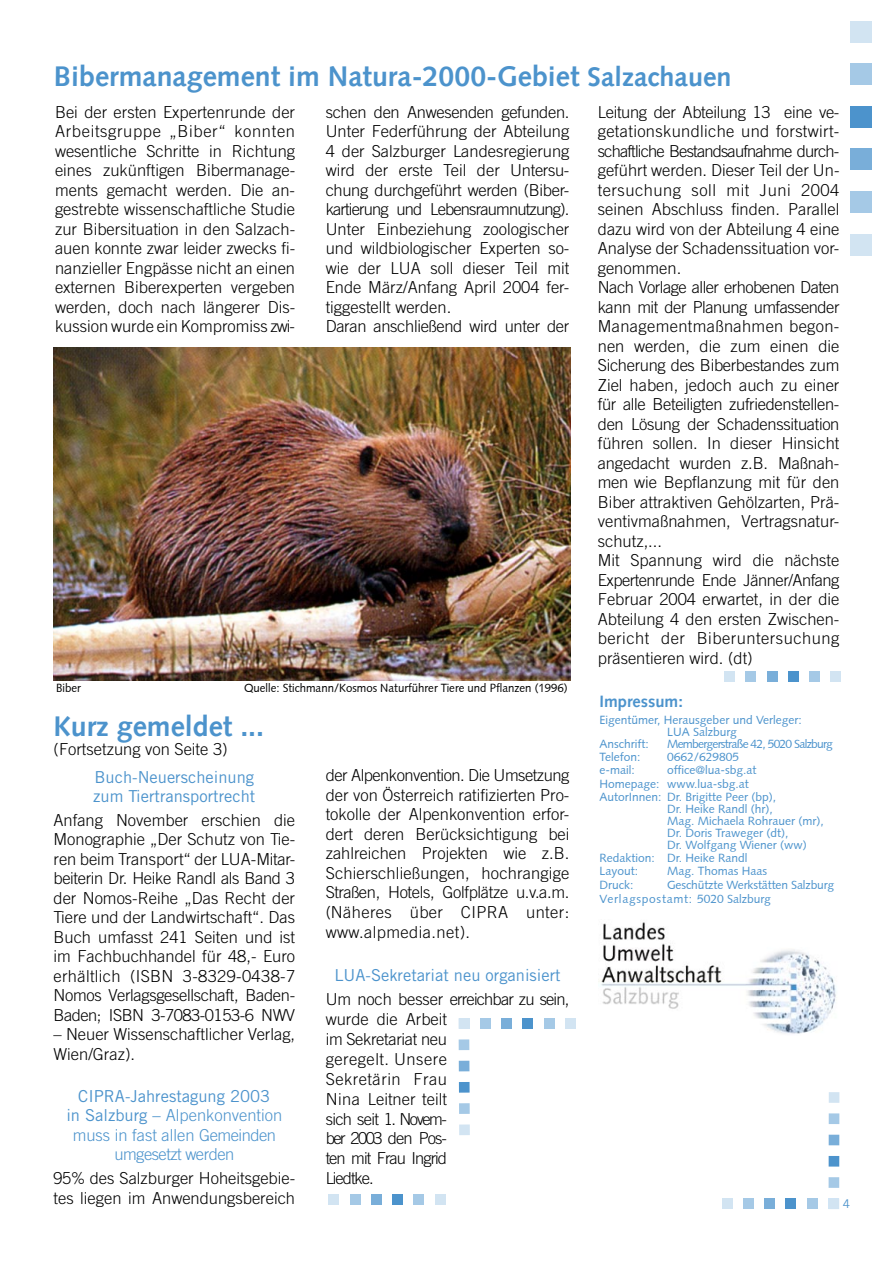
<style>
.page{position:relative;width:893px;height:1263px;background:#fff}
.page>*{position:absolute;margin:0;border:0;box-sizing:border-box;transform-origin:0 0}
.t1{font:700 28.5px "Syntax";color:#4c93cc}
.t2{font:300 16.5px/19.5px "Trade Gothic";color:#000}
.t3{font:300 16.5px/20px "Trade Gothic";letter-spacing:-.02em;color:#000}
.t4{font:300 16.5px/19.5px "Trade Gothic";color:#4c93cc;text-align:center}
.t5{font:16.5px/19.5px "Trade Gothic";color:#4c93cc}
.t6{font:700 16.5px "Syntax";color:#4c93cc}
.t7{font:12px/13.4px "Syntax";color:#4c93cc}
.t8{font:12px "Syntax";color:#000;scale:.95 1}
.t9{font:12px "Syntax";letter-spacing:-.06em;color:#4c93cc}
.t10{font:12px "Trade Gothic";color:#4c93cc}
.s1{font-size:27px}
.s2{font-weight:400}
</style>
<div class="page">
<div style="left:850px;top:21px;width:22px;height:22px;background:#d2e4f2"></div>
<div style="left:850px;top:64px;width:22px;height:21px;background:#a5c9e6"></div>
<div style="left:850px;top:106px;width:22px;height:22px;background:#4c93cc"></div>
<div style="left:850px;top:149px;width:22px;height:21px;background:#79aed9"></div>
<div style="left:850px;top:191px;width:22px;height:22px;background:#a5c9e6"></div>
<div style="left:850px;top:234px;width:22px;height:21px;background:#d2e4f2"></div>
<div style="left:830px;top:671px;width:11px;height:11px;background:#d2e4f2"></div>
<div style="left:809px;top:671px;width:11px;height:11px;background:#a5c9e6"></div>
<div style="left:788px;top:671px;width:11px;height:11px;background:#4c93cc"></div>
<div style="left:767px;top:671px;width:10px;height:11px;background:#79aed9"></div>
<div style="left:745px;top:671px;width:11px;height:11px;background:#a5c9e6"></div>
<div style="left:724px;top:671px;width:11px;height:11px;background:#d2e4f2"></div>
<div style="left:807px;top:1198px;width:10px;height:11px;background:#a5c9e6"></div>
<div style="left:786px;top:1198px;width:10px;height:11px;background:#4c93cc"></div>
<div style="left:764px;top:1198px;width:11px;height:11px;background:#79aed9"></div>
<div style="left:743px;top:1198px;width:11px;height:11px;background:#a5c9e6"></div>
<div style="left:722px;top:1198px;width:10px;height:11px;background:#d2e4f2"></div>
<div style="left:828px;top:1198px;width:11px;height:11px;background:#d2e4f2"></div>
<div style="left:829px;top:1177px;width:10px;height:11px;background:#a5c9e6"></div>
<div style="left:829px;top:1156px;width:10px;height:10px;background:#4c93cc"></div>
<div style="left:829px;top:1135px;width:10px;height:10px;background:#79aed9"></div>
<div style="left:829px;top:1113px;width:10px;height:11px;background:#a5c9e6"></div>
<div style="left:829px;top:1092px;width:10px;height:11px;background:#d2e4f2"></div>
<div style="left:565px;top:1018px;width:11px;height:11px;background:#d2e4f2"></div>
<div style="left:544px;top:1018px;width:10px;height:11px;background:#a5c9e6"></div>
<div style="left:523px;top:1018px;width:10px;height:11px;background:#4c93cc"></div>
<div style="left:501px;top:1018px;width:11px;height:11px;background:#79aed9"></div>
<div style="left:480px;top:1018px;width:11px;height:11px;background:#a5c9e6"></div>
<div style="left:459px;top:1124px;width:11px;height:11px;background:#d2e4f2"></div>
<div style="left:459px;top:1103px;width:11px;height:11px;background:#a5c9e6"></div>
<div style="left:459px;top:1082px;width:11px;height:11px;background:#4c93cc"></div>
<div style="left:459px;top:1061px;width:10px;height:10px;background:#79aed9"></div>
<div style="left:459px;top:1039px;width:10px;height:11px;background:#a5c9e6"></div>
<div style="left:458px;top:1018px;width:11px;height:11px;background:#d2e4f2"></div>
<div style="left:435px;top:1194px;width:10px;height:10px;background:#d2e4f2"></div>
<div style="left:414px;top:1194px;width:10px;height:10px;background:#a5c9e6"></div>
<div style="left:392px;top:1194px;width:11px;height:10px;background:#4c93cc"></div>
<div style="left:371px;top:1194px;width:11px;height:10px;background:#79aed9"></div>
<div style="left:350px;top:1194px;width:10px;height:10px;background:#a5c9e6"></div>
<div style="left:328px;top:1194px;width:11px;height:10px;background:#d2e4f2"></div>
<img style="left:54px;top:347px;width:516px;height:333px">
<img style="left:599px;top:922px;width:237px;height:112px">
<h1 class="t1" style="left:54px;top:60px;width:679px">Bibermanagement im Natura-2000-Gebiet <span class="s1">Salzachauen</span></h1>
<p class="t2" style="left:326px;top:102px;width:245px">schen den Anwesenden gefunden.<br>Unter Federführung der Abteilung<br>4 der Salzburger Landesregierung wird der erste Teil der Untersu&shy;chung durchgeführt werden (Biber&shy;kartierung und Lebensraumnutzung).<br>Unter Einbeziehung zoologischer und wildbiologischer Experten so&shy;wie der LUA soll dieser Teil mit<br>Ende März/Anfang April 2004 fer&shy;tiggestellt werden.<br>Daran anschließend wird unter der</p>
<p class="t2" style="left:598px;top:102px;width:243px">Leitung der Abteilung 13 eine ve&shy;getationskundliche und forstwirt&shy;schaftliche Bestandsaufnahme durch&shy;geführt werden. Dieser Teil der Un&shy;tersuchung soll mit Juni 2004 seinen Abschluss finden. Parallel dazu wird von der Abteilung 4 eine<br>Analyse der Schadenssituation vor&shy;genommen.<br>Nach Vorlage aller erhobenen Daten kann mit der Planung umfassender<br>Managementmaßnahmen begon&shy;nen werden, die zum einen die<br>Sicherung des Biberbestandes zum<br>Ziel haben, jedoch auch zu einer für alle Beteiligten zufriedenstellen&shy;den Lösung der Schadenssituation führen sollen. In dieser Hinsicht angedacht wurden z.B. Maßnah&shy;men wie Bepflanzung mit für den<br>Biber attraktiven Gehölzarten, Prä&shy;ventivmaßnahmen, Vertragsnatur&shy;schutz,...<br>Mit Spannung wird die nächste<br>Expertenrunde Ende Jänner/Anfang<br>Februar 2004 erwartet, in der die<br>Abteilung 4 den ersten Zwischen&shy;bericht der Biberuntersuchung präsentieren wird. (dt)</p>
<p class="t2" style="left:55px;top:102px;width:242px;text-align:justify">Bei der ersten Expertenrunde der Arbeitsgruppe „Biber“ konnten wesentliche Schritte in Richtung eines zukünftigen Bibermanage&shy;ments gemacht werden. Die an&shy;gestrebte wissenschaftliche Studie zur Bibersituation in den Salzach&shy;auen konnte zwar leider zwecks fi&shy;nanzieller Engpässe nicht an einen externen Biberexperten vergeben werden, doch nach längerer Dis&shy;kussion wurde ein Kompromiss zwi-</p>
<p class="t8" style="left:56px;top:681px;width:28px">Biber</p>
<p class="t8" style="left:244px;top:681px;width:342px">Quelle: Stichmann/Kosmos Naturführer Tiere und Pflanzen (1996)</p>
<h1 class="t1" style="left:54px;top:710px;width:212px">Kurz gemeldet ...</h1>
<p class="t2" style="left:54px;top:739px;width:176px">(Fortsetzung von Seite 3)</p>
<p class="t5" style="left:93px;top:767px;width:164px">Buch-Neuerscheinung zum Tiertransportrecht</p>
<p class="t2" style="left:54px;top:810px;width:243px;text-align:justify">Anfang November erschien die Monographie „Der Schutz von Tie&shy;ren beim Transport“ der LUA-Mitar&shy;beiterin Dr. Heike Randl als Band 3 der Nomos-Reihe „Das Recht der Tiere und der Landwirtschaft“. Das Buch umfasst 241 Seiten und ist im Fachbuchhandel für 48,- Euro erhältlich (ISBN 3-8329-0438-7<br>Nomos Verlagsgesellschaft, Baden-Baden; ISBN 3-7083-0153-6 NWV</p>
<p class="t2" style="left:54px;top:1024px;width:243px">– Neuer Wissenschaftlicher Verlag,<br>Wien/Graz).</p>
<p class="t4" style="left:66px;top:1086px;width:217px"><span class="s2">CIPRA-Jahrestagung 2003<br>in Salzburg –</span> Alpenkonvention muss in fast allen Gemeinden umgesetzt werden</p>
<p class="t2" style="left:54px;top:1168px;width:243px">95% des Salzburger Hoheitsgebie&shy;tes liegen im Anwendungsbereich</p>
<p class="t2" style="left:326px;top:765px;width:245px;text-align:justify">der Alpenkonvention. Die Umsetzung der von Österreich ratifizierten Pro&shy;tokolle der Alpenkonvention erfor&shy;dert deren Berücksichtigung bei zahlreichen Projekten wie z.B.<br>Schierschließungen, hochrangige Straßen, Hotels, Golfplätze u.v.a.m. (Näheres über CIPRA unter: www.alpmedia.net).</p>
<p class="t5" style="left:334px;top:966px;width:228px">LUA-Sekretariat neu organisiert</p>
<p class="t3" style="left:326px;top:989px;width:245px">Um noch besser erreichbar zu sein, wurde die Arbeit<br>im Sekretariat neu<br>geregelt. Unsere<br>Sekretärin Frau<br>Nina Leitner teilt<br>sich seit 1. Novem-<br>ber 2003 den Pos-<br>ten mit Frau Ingrid<br>Liedtke.</p>
<p class="t6" style="left:600px;top:692px;width:85px">Impressum:</p>
<p class="t7" style="left:600px;top:713px;width:204px">Eigentümer, Herausgeber und Verleger:</p>
<p class="t7" style="left:667px;top:725px;width:71px">LUA Salzburg</p>
<p class="t7" style="left:600px;top:737px;width:51px">Anschrift:</p>
<p class="t9" style="left:667px;top:736px;width:167px">Membergerstraße 42, 5020 Salzburg</p>
<p class="t7" style="left:600px;top:750px;width:42px">Telefon:</p>
<p class="t7" style="left:667px;top:750px;width:74px">0662/629805</p>
<p class="t7" style="left:600px;top:763px;width:37px">e-mail:</p>
<p class="t7" style="left:600px;top:763px;width:178px;text-indent:68px">office@lua-sbg.at<br>Homepage: www.lua-sbg.at<br>AutorInnen: Dr. Brigitte Peer (bp),</p>
<p class="t7" style="left:667px;top:803px;width:158px;line-height:12px">Dr. Heike Randl (hr),<br>Mag. Michaela Rohrauer (mr),<br>Dr. Doris Traweger (dt),<br>Dr. Wolfgang Wiener (ww)</p>
<p class="t7" style="left:600px;top:851px;width:149px">Redaktion: Dr. Heike Randl<br>Layout:</p>
<p class="t7" style="left:667px;top:864px;width:102px">Mag. Thomas Haas</p>
<p class="t7" style="left:600px;top:877px;width:236px;line-height:14.1px;text-indent:68px">Geschützte Werkstätten Salzburg<br>Verlagspostamt: 5020 Salzburg</p>
<p class="t7" style="left:600px;top:878px;width:35px">Druck:</p>
<p class="t10" style="left:843px;top:1196px;width:9px">4</p>
</div>
